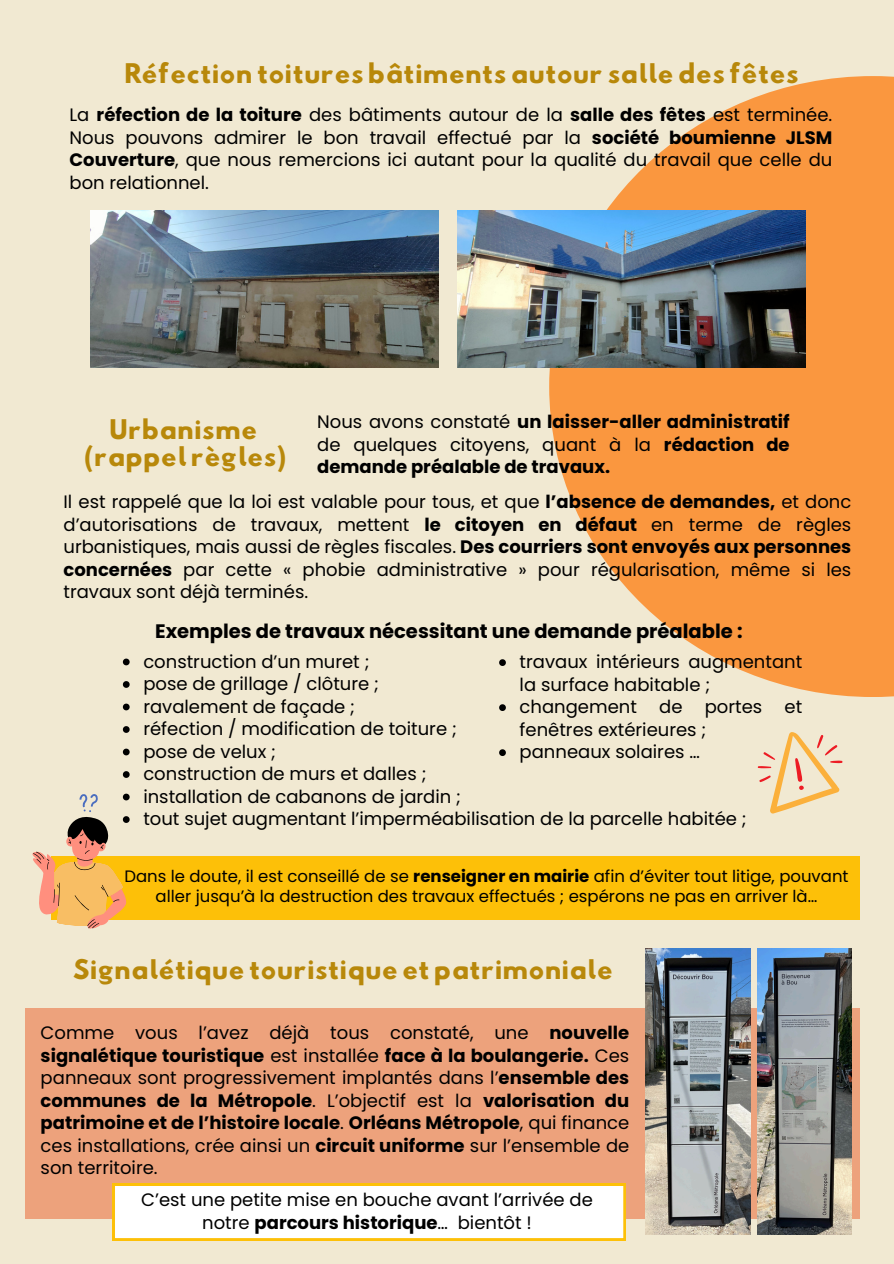
<style>
.page{position:relative;width:894px;height:1264px;background:#fff}
.page>*{position:absolute;margin:0;border:0;box-sizing:border-box;transform-origin:0 0}
.t1{font:24px/27px "Hussar Bd";color:#b8880a;text-align:center}
.t2{font:700 19.5px "Poppins";color:#000}
.t3{font:18px/22.5px "Poppins";color:#000;text-align:justify}
.t4{font:700 18px/22.5px "Poppins";color:#000;text-align:justify}
.t5{font:16.5px/20.2px "Poppins";color:#000;text-align:center}
.s1{font-weight:700}
.s2{font-weight:400}
</style>
<div class="page">
<div style="left:0;top:0;width:893px;height:1263px;background:#f1e9d2"></div>
<svg style="left:549px;top:76px;width:344px;height:621px;fill:#fa973f"></svg>
<img style="left:457px;top:211px;width:347px;height:156px">
<img style="left:90px;top:211px;width:348px;height:156px">
<div style="left:51px;top:856px;width:809px;height:63px;background:#fdc008"></div>
<div style="left:25px;top:1008px;width:834px;height:210px;background:#eda27c"></div>
<img style="left:645px;top:948px;width:105px;height:286px">
<img style="left:757px;top:948px;width:94px;height:286px">
<svg style="left:113px;top:1183px;width:512px;height:56px;background:#fefaec"></svg>
<svg style="left:757px;top:732px;width:85px;height:82px"></svg>
<svg style="left:499px;top:659px;width:6px;height:7px"></svg>
<svg style="left:499px;top:704px;width:6px;height:7px"></svg>
<svg style="left:499px;top:749px;width:6px;height:7px"></svg>
<svg style="left:123px;top:658px;width:7px;height:7px"></svg>
<svg style="left:123px;top:681px;width:7px;height:7px"></svg>
<svg style="left:123px;top:703px;width:7px;height:7px"></svg>
<svg style="left:123px;top:726px;width:7px;height:7px"></svg>
<svg style="left:123px;top:748px;width:7px;height:7px"></svg>
<svg style="left:123px;top:771px;width:7px;height:7px"></svg>
<svg style="left:32px;top:793px;width:98px;height:135px"></svg>
<h3 class="t1" style="left:124px;top:63px;width:675px">Réfection toitures bâtiments autour salle des fêtes</h3>
<h1 class="t3" style="left:69px;top:103px;width:764px">La <span class="s1">réfection de la toiture</span> des bâtiments autour de la <span class="s1">salle des fêtes</span> est terminée.<br>Nous pouvons admirer le bon travail effectué par la <span class="s1">société boumienne JLSM Couverture</span>, que nous remercions ici autant pour la qualité du travail que celle du bon relationnel.</h1>
<p class="t4" style="left:317px;top:410px;width:474px"><span class="s2">Nous avons constaté</span> un laisser-aller administratif <span class="s2">de quelques citoyens, quant à la</span> rédaction de demande préalable de travaux.</p>
<h3 class="t1" style="left:84px;top:419px;width:203px">Urbanisme (rappel règles)</h3>
<h2 class="t3" style="left:63px;top:491px;width:789px">Il est rappelé que la loi est valable pour tous, et que <span class="s1">l’absence de demandes,</span> et donc d’autorisations de travaux, mettent <span class="s1">le citoyen en défaut</span> en terme de règles urbanistiques, mais aussi de règles fiscales. <span class="s1">Des courriers sont envoyés aux personnes concernées</span> par cette « phobie administrative » pour régularisation, même si les travaux sont déjà terminés.</h2>
<p class="t2" style="left:155px;top:617px;width:588px">Exemples de travaux nécessitant une demande préalable :</p>
<p class="t3" style="left:519px;top:650px;width:284px">travaux intérieurs augmentant la surface habitable ;</p>
<p class="t3" style="left:519px;top:695px;width:284px">changement de portes et fenêtres extérieures ;</p>
<p class="t3" style="left:519px;top:740px;width:182px">panneaux solaires …</p>
<p class="t3" style="left:143px;top:650px;width:227px">construction d’un muret ;</p>
<p class="t3" style="left:143px;top:672px;width:237px">pose de grillage / clôture ;</p>
<p class="t3" style="left:143px;top:695px;width:213px">ravalement de façade ;</p>
<p class="t3" style="left:143px;top:717px;width:315px">réfection / modification de toiture ;</p>
<p class="t3" style="left:143px;top:740px;width:134px">pose de velux ;</p>
<p class="t3" style="left:143px;top:762px;width:284px">construction de murs et dalles ;</p>
<p class="t3" style="left:143px;top:785px;width:319px">installation de cabanons de jardin ;</p>
<p class="t3" style="left:143px;top:807px;width:604px">tout sujet augmentant l’imperméabilisation de la parcelle habitée ;</p>
<p class="t5" style="left:124px;top:865px;width:725px">Dans le doute, il est conseillé de se <span class="s1">renseigner en mairie</span> afin d’éviter tout litige, pouvant aller jusqu’à la destruction des travaux effectués ; espérons ne pas en arriver là…</p>
<p class="t1" style="left:72px;top:959px;width:542px">Signalétique touristique et patrimoniale</p>
<p class="t3" style="left:41px;top:1021px;width:590px">Comme vous l’avez déjà tous constaté, une <span class="s1">nouvelle signalétique touristique</span> est installée <span class="s1">face à la boulangerie.</span> Ces panneaux sont progressivement implantés dans l’<span class="s1">ensemble des communes de la Métropole</span>. L’objectif est la <span class="s1">valorisation du patrimoine et de l’histoire locale</span>. <span class="s1">Orléans Métropole</span>, qui finance ces installations, crée ainsi un <span class="s1">circuit uniforme</span> sur l’ensemble de son territoire.</p>
<h1 class="t3" style="left:141px;top:1188px;width:453px;text-align:center">C’est une petite mise en bouche avant l’arrivée de notre <span class="s1">parcours historique</span>… bientôt !</h1>
</div>
